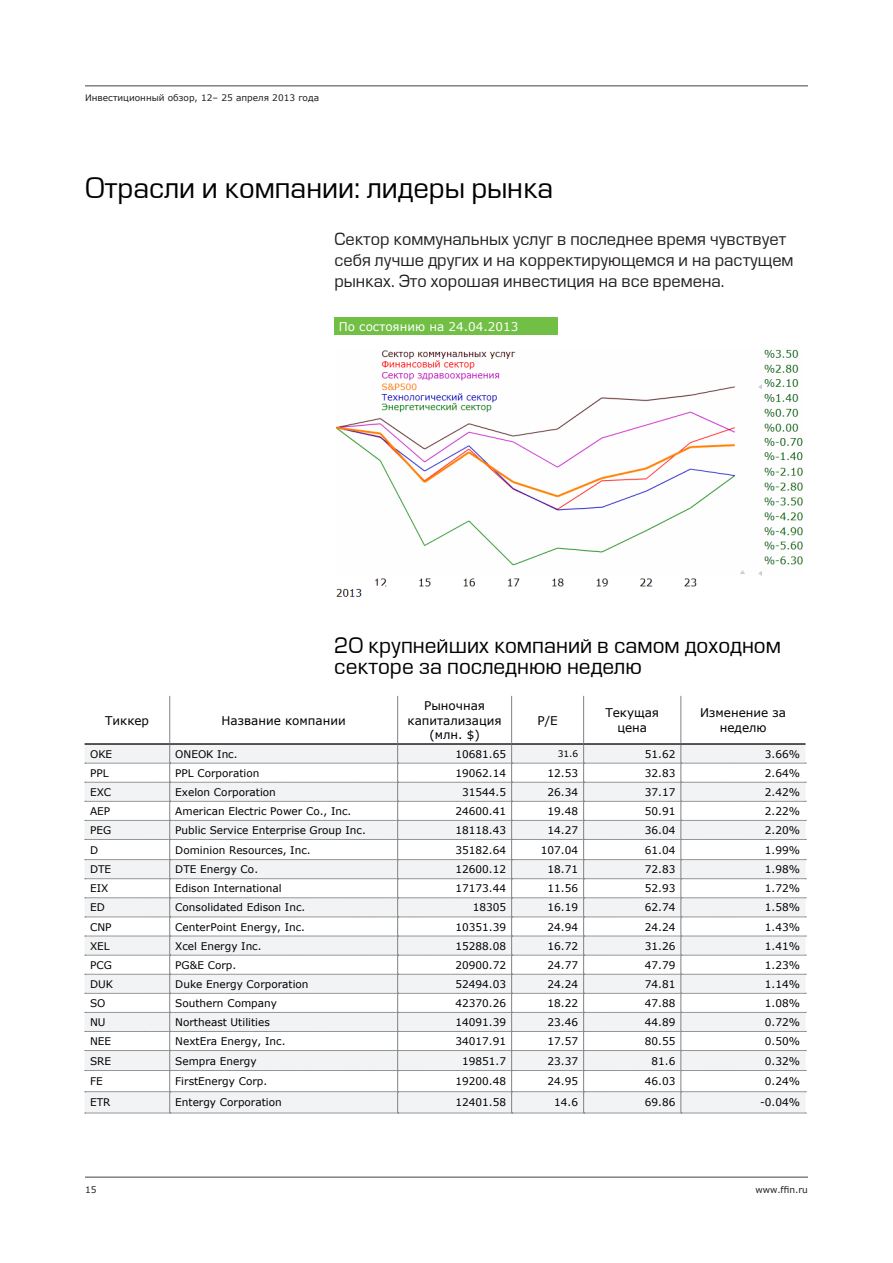
<style>
.page{position:relative;width:893px;height:1263px;background:#fff}
.page>*{position:absolute;margin:0;border:0;box-sizing:border-box;transform-origin:0 0}
.t1{font:27.75px "Europe Normal";color:#010000}
.t2{font:21px/21px "Europe Normal";color:#010000}
.t3{font:16.5px/21px "Europe Normal";color:#231f20}
.t4{font:12px/14.4px "Verdana";color:#010000;text-align:center}
.t5{font:12px "Verdana";color:#fff}
.t6{font:10.5px "Verdana";color:#010000}
.t7{font:9px "Verdana";color:#231f20}
.t8{font:9px "Verdana";color:#010000}
</style>
<div class="page">
<hr style="left:85px;top:85px;width:723px;height:2px;background:#808285">
<hr style="left:85px;top:1176px;width:723px;height:2px;background:#808285">
<div style="left:334px;top:317px;width:224px;height:18px;background:#71bf44"></div>
<hr style="left:169px;top:696px;width:1px;height:47px;background:#808285">
<hr style="left:397px;top:696px;width:1px;height:47px;background:#808285">
<hr style="left:511px;top:696px;width:1px;height:47px;background:#808285">
<hr style="left:583px;top:696px;width:1px;height:47px;background:#808285">
<hr style="left:681px;top:696px;width:1px;height:47px;background:#808285">
<hr style="left:85px;top:743px;width:85px;height:2px;background:#231f20">
<hr style="left:170px;top:743px;width:228px;height:2px;background:#231f20">
<hr style="left:398px;top:743px;width:114px;height:2px;background:#231f20">
<hr style="left:512px;top:743px;width:72px;height:2px;background:#231f20">
<hr style="left:584px;top:743px;width:97px;height:2px;background:#231f20">
<hr style="left:681px;top:743px;width:124px;height:2px;background:#231f20">
<svg style="left:85px;top:745px;width:721px;height:369px"></svg>
<img style="left:337px;top:349px;width:466px;height:248px">
<p class="t7" style="left:85px;top:92px;width:236px">Инвестиционный обзор, 12– 25 апреля 2013 года</p>
<p class="t1" style="left:85px;top:173px;width:470px">Отрасли и компании: лидеры рынка</p>
<p class="t3" style="left:334px;top:229px;width:460px">Сектор коммунальных услуг в последнее время чувствует себя лучше других и на корректирующемся и на растущем рынках. Это хорошая инвестиция на все времена.</p>
<p class="t5" style="left:339px;top:318px;width:181px">По состоянию на 24.04.2013</p>
<p class="t2" style="left:334px;top:635px;width:448px">20 крупнейших компаний в самом доходном секторе за последнюю неделю</p>
<p class="t4" style="left:105px;top:713px;width:45px">Тиккер</p>
<p class="t4" style="left:222px;top:713px;width:126px">Название компании</p>
<p class="t4" style="left:408px;top:698px;width:96px">Рыночная капитализация (млн. $)</p>
<p class="t4" style="left:537px;top:713px;width:22px">P/E</p>
<p class="t4" style="left:605px;top:706px;width:55px">Текущая цена</p>
<p class="t4" style="left:700px;top:706px;width:87px">Изменение за</p>
<p class="t4" style="left:720px;top:720px;width:48px">неделю</p>
<p class="t6" style="left:90px;top:746px;width:24px">OKE</p>
<p class="t6" style="left:175px;top:746px;width:64px">ONEOK Inc.</p>
<p class="t6" style="left:456px;top:746px;width:52px">10681.65</p>
<p class="t8" style="left:558px;top:747px;width:22px">31.6</p>
<p class="t6" style="left:645px;top:746px;width:32px">51.62</p>
<p class="t6" style="left:765px;top:746px;width:37px">3.66%</p>
<p class="t6" style="left:90px;top:766px;width:20px">PPL</p>
<p class="t6" style="left:175px;top:766px;width:86px">PPL Corporation</p>
<p class="t6" style="left:456px;top:766px;width:52px">19062.14</p>
<p class="t6" style="left:548px;top:766px;width:32px">12.53</p>
<p class="t6" style="left:645px;top:766px;width:32px">32.83</p>
<p class="t6" style="left:765px;top:766px;width:37px">2.64%</p>
<p class="t6" style="left:90px;top:785px;width:23px">EXC</p>
<p class="t6" style="left:175px;top:785px;width:102px">Exelon Corporation</p>
<p class="t6" style="left:462px;top:785px;width:45px">31544.5</p>
<p class="t6" style="left:548px;top:785px;width:32px">26.34</p>
<p class="t6" style="left:645px;top:785px;width:32px">37.17</p>
<p class="t6" style="left:765px;top:785px;width:37px">2.42%</p>
<p class="t6" style="left:90px;top:804px;width:22px">AEP</p>
<p class="t6" style="left:175px;top:804px;width:178px">American Electric Power Co., Inc.</p>
<p class="t6" style="left:456px;top:804px;width:52px">24600.41</p>
<p class="t6" style="left:548px;top:804px;width:32px">19.48</p>
<p class="t6" style="left:645px;top:804px;width:32px">50.91</p>
<p class="t6" style="left:765px;top:804px;width:37px">2.22%</p>
<p class="t6" style="left:90px;top:823px;width:23px">PEG</p>
<p class="t6" style="left:175px;top:823px;width:192px">Public Service Enterprise Group Inc.</p>
<p class="t6" style="left:456px;top:823px;width:52px">18118.43</p>
<p class="t6" style="left:548px;top:823px;width:32px">14.27</p>
<p class="t6" style="left:645px;top:823px;width:32px">36.04</p>
<p class="t6" style="left:765px;top:823px;width:37px">2.20%</p>
<p class="t6" style="left:90px;top:842px;width:10px">D</p>
<p class="t6" style="left:175px;top:842px;width:137px">Dominion Resources, Inc.</p>
<p class="t6" style="left:456px;top:842px;width:52px">35182.64</p>
<p class="t6" style="left:541px;top:842px;width:39px">107.04</p>
<p class="t6" style="left:645px;top:842px;width:32px">61.04</p>
<p class="t6" style="left:765px;top:842px;width:37px">1.99%</p>
<p class="t6" style="left:90px;top:862px;width:23px">DTE</p>
<p class="t6" style="left:175px;top:862px;width:84px">DTE Energy Co.</p>
<p class="t6" style="left:456px;top:862px;width:52px">12600.12</p>
<p class="t6" style="left:548px;top:862px;width:32px">18.71</p>
<p class="t6" style="left:645px;top:862px;width:32px">72.83</p>
<p class="t6" style="left:765px;top:862px;width:37px">1.98%</p>
<p class="t6" style="left:90px;top:881px;width:20px">EIX</p>
<p class="t6" style="left:175px;top:881px;width:108px">Edison International</p>
<p class="t6" style="left:456px;top:881px;width:52px">17173.44</p>
<p class="t6" style="left:548px;top:881px;width:32px">11.56</p>
<p class="t6" style="left:645px;top:881px;width:32px">52.93</p>
<p class="t6" style="left:765px;top:881px;width:37px">1.72%</p>
<p class="t6" style="left:90px;top:900px;width:16px">ED</p>
<p class="t6" style="left:175px;top:900px;width:132px">Consolidated Edison Inc.</p>
<p class="t6" style="left:473px;top:900px;width:35px">18305</p>
<p class="t6" style="left:548px;top:900px;width:32px">16.19</p>
<p class="t6" style="left:645px;top:900px;width:32px">62.74</p>
<p class="t6" style="left:765px;top:900px;width:37px">1.58%</p>
<p class="t6" style="left:90px;top:919px;width:23px">CNP</p>
<p class="t6" style="left:175px;top:919px;width:131px">CenterPoint Energy, Inc.</p>
<p class="t6" style="left:456px;top:919px;width:52px">10351.39</p>
<p class="t6" style="left:548px;top:919px;width:32px">24.94</p>
<p class="t6" style="left:645px;top:919px;width:32px">24.24</p>
<p class="t6" style="left:765px;top:919px;width:37px">1.43%</p>
<p class="t6" style="left:90px;top:938px;width:21px">XEL</p>
<p class="t6" style="left:175px;top:938px;width:88px">Xcel Energy Inc.</p>
<p class="t6" style="left:456px;top:938px;width:52px">15288.08</p>
<p class="t6" style="left:548px;top:938px;width:32px">16.72</p>
<p class="t6" style="left:645px;top:938px;width:32px">31.26</p>
<p class="t6" style="left:765px;top:938px;width:37px">1.41%</p>
<p class="t6" style="left:90px;top:958px;width:23px">PCG</p>
<p class="t6" style="left:175px;top:958px;width:62px">PG&amp;E Corp.</p>
<p class="t6" style="left:456px;top:958px;width:52px">20900.72</p>
<p class="t6" style="left:548px;top:958px;width:32px">24.77</p>
<p class="t6" style="left:645px;top:958px;width:32px">47.79</p>
<p class="t6" style="left:765px;top:958px;width:37px">1.23%</p>
<p class="t6" style="left:90px;top:977px;width:25px">DUK</p>
<p class="t6" style="left:175px;top:977px;width:135px">Duke Energy Corporation</p>
<p class="t6" style="left:456px;top:977px;width:52px">52494.03</p>
<p class="t6" style="left:548px;top:977px;width:32px">24.24</p>
<p class="t6" style="left:645px;top:977px;width:32px">74.81</p>
<p class="t6" style="left:765px;top:977px;width:37px">1.14%</p>
<p class="t6" style="left:90px;top:996px;width:17px">SO</p>
<p class="t6" style="left:175px;top:996px;width:103px">Southern Company</p>
<p class="t6" style="left:456px;top:996px;width:52px">42370.26</p>
<p class="t6" style="left:548px;top:996px;width:32px">18.22</p>
<p class="t6" style="left:645px;top:996px;width:32px">47.88</p>
<p class="t6" style="left:765px;top:996px;width:37px">1.08%</p>
<p class="t6" style="left:90px;top:1015px;width:17px">NU</p>
<p class="t6" style="left:175px;top:1015px;width:96px">Northeast Utilities</p>
<p class="t6" style="left:456px;top:1015px;width:52px">14091.39</p>
<p class="t6" style="left:548px;top:1015px;width:32px">23.46</p>
<p class="t6" style="left:645px;top:1015px;width:32px">44.89</p>
<p class="t6" style="left:765px;top:1015px;width:37px">0.72%</p>
<p class="t6" style="left:90px;top:1034px;width:23px">NEE</p>
<p class="t6" style="left:175px;top:1034px;width:112px">NextEra Energy, Inc.</p>
<p class="t6" style="left:456px;top:1034px;width:52px">34017.91</p>
<p class="t6" style="left:548px;top:1034px;width:32px">17.57</p>
<p class="t6" style="left:645px;top:1034px;width:32px">80.55</p>
<p class="t6" style="left:765px;top:1034px;width:37px">0.50%</p>
<p class="t6" style="left:90px;top:1053px;width:23px">SRE</p>
<p class="t6" style="left:175px;top:1053px;width:83px">Sempra Energy</p>
<p class="t6" style="left:462px;top:1053px;width:45px">19851.7</p>
<p class="t6" style="left:548px;top:1053px;width:32px">23.37</p>
<p class="t6" style="left:651px;top:1053px;width:25px">81.6</p>
<p class="t6" style="left:765px;top:1053px;width:37px">0.32%</p>
<p class="t6" style="left:90px;top:1074px;width:14px">FE</p>
<p class="t6" style="left:175px;top:1074px;width:94px">FirstEnergy Corp.</p>
<p class="t6" style="left:456px;top:1074px;width:52px">19200.48</p>
<p class="t6" style="left:548px;top:1074px;width:32px">24.95</p>
<p class="t6" style="left:645px;top:1074px;width:32px">46.03</p>
<p class="t6" style="left:765px;top:1074px;width:37px">0.24%</p>
<p class="t6" style="left:90px;top:1095px;width:22px">ETR</p>
<p class="t6" style="left:175px;top:1095px;width:108px">Entergy Corporation</p>
<p class="t6" style="left:456px;top:1095px;width:52px">12401.58</p>
<p class="t6" style="left:554px;top:1095px;width:25px">14.6</p>
<p class="t6" style="left:645px;top:1095px;width:32px">69.86</p>
<p class="t6" style="left:760px;top:1095px;width:41px">-0.04%</p>
<p class="t7" style="left:85px;top:1184px;width:13px">15</p>
<p class="t7" style="left:756px;top:1184px;width:54px">www.ffin.ru</p>
</div>
